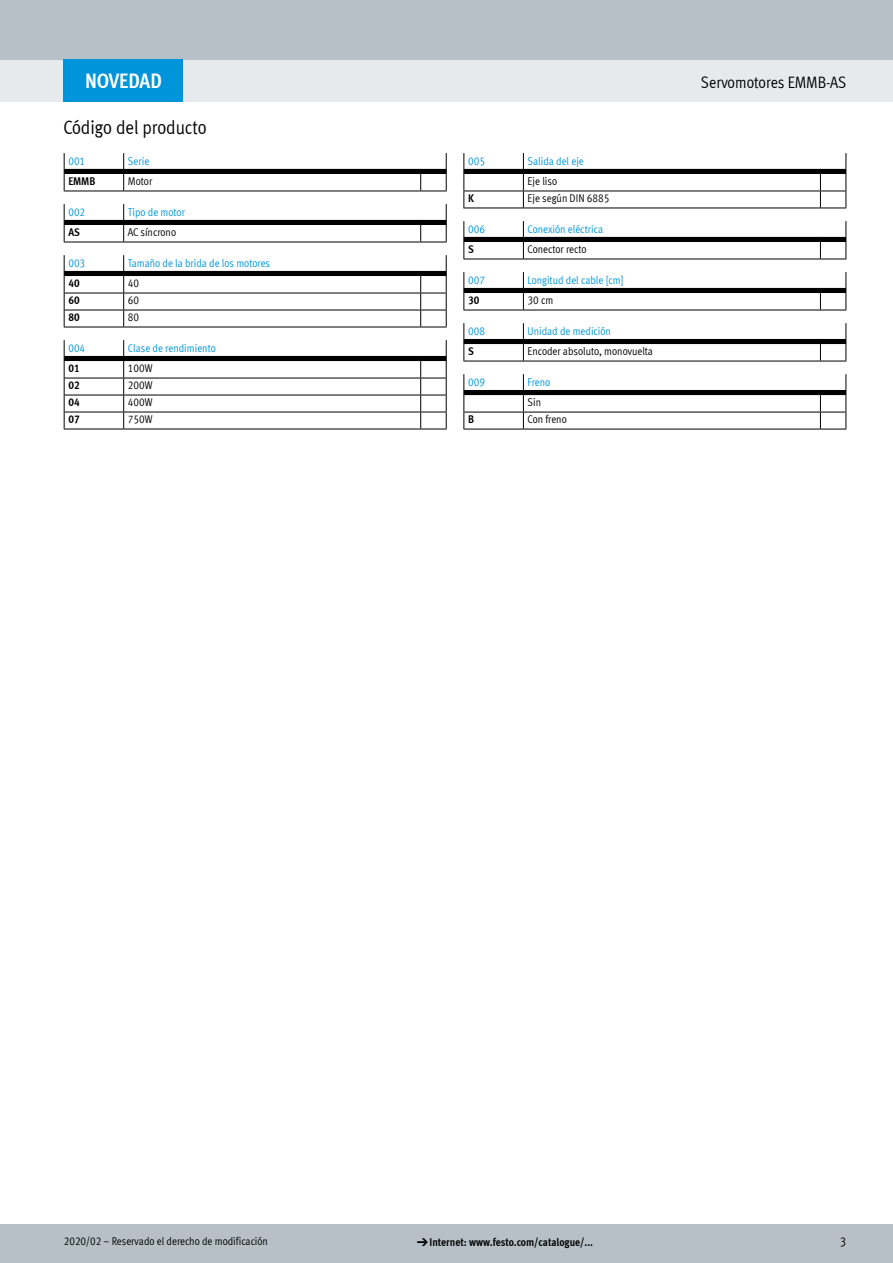
<style>
.page{position:relative;width:893px;height:1263px;background:#fff}
.page>*{position:absolute;margin:0;border:0;box-sizing:border-box;transform-origin:0 0}
.FES_box_title{font:700 21px "Meta Cond LF";color:#fff}
.FES_title_section{font:19.5px "Meta Cond LF";color:#000}
.FES_title_family{font:16.5px "Meta Cond LF";letter-spacing:-.005em;color:#000}
.t1{font:12.75px "Meta Cond LF";color:#000}
.t2{font:11.25px/20.5px "Meta Cond LF";color:#0095db}
.t3{font:11.25px "Meta Cond LF";color:#000}
.t4{font:700 11.25px "Meta Cond LF";color:#000}
.s1{color:#000}
.s2{font-family:"Meto Pict 182";font-weight:400}
</style>
<div class="page">
<div style="left:0;top:1225px;width:893px;height:38px;background:#b6c0c6"></div>
<div style="left:0;top:60px;width:893px;height:42px;background:#e7eaec"></div>
<div style="left:0;top:0;width:893px;height:60px;background:#b6c0c6"></div>
<div style="left:64px;top:60px;width:119px;height:42px;background:#0095db"></div>
<svg style="left:64px;top:153px;width:383px;height:39px"></svg>
<svg style="left:64px;top:204px;width:383px;height:39px"></svg>
<svg style="left:64px;top:255px;width:383px;height:73px"></svg>
<svg style="left:64px;top:340px;width:383px;height:90px"></svg>
<svg style="left:463px;top:153px;width:384px;height:56px"></svg>
<svg style="left:463px;top:221px;width:384px;height:39px"></svg>
<svg style="left:463px;top:272px;width:384px;height:39px"></svg>
<svg style="left:463px;top:323px;width:384px;height:39px"></svg>
<svg style="left:463px;top:374px;width:384px;height:56px"></svg>
<p class="FES_box_title" style="left:85px;top:67px;width:78px">NOVEDAD</p>
<p class="FES_title_section" style="left:63px;top:116px;width:145px">Código del producto</p>
<p class="t2" style="left:68px;top:150px;width:18px">001</p>
<p class="t2" style="left:128px;top:150px;width:23px">Serie</p>
<p class="t4" style="left:68px;top:174px;width:28px">EMMB</p>
<p class="t3" style="left:128px;top:174px;width:26px">Motor</p>
<p class="t2" style="left:68px;top:201px;width:18px">002</p>
<p class="t2" style="left:128px;top:201px;width:59px">Tipo de motor</p>
<p class="t4" style="left:68px;top:225px;width:13px">AS</p>
<p class="t3" style="left:128px;top:225px;width:50px">AC síncrono</p>
<p class="t2" style="left:68px;top:252px;width:18px">003</p>
<p class="t2" style="left:128px;top:252px;width:144px">Tamaño de la brida de los motores</p>
<p class="t4" style="left:68px;top:276px;width:13px">40</p>
<p class="t3" style="left:128px;top:276px;width:13px">40</p>
<p class="t4" style="left:68px;top:293px;width:13px">60</p>
<p class="t3" style="left:128px;top:293px;width:13px">60</p>
<p class="t4" style="left:68px;top:310px;width:13px">80</p>
<p class="t3" style="left:128px;top:310px;width:13px">80</p>
<p class="t2" style="left:68px;top:337px;width:18px">004</p>
<p class="t2" style="left:128px;top:337px;width:89px">Clase de rendimiento</p>
<p class="t4" style="left:68px;top:361px;width:13px">01</p>
<p class="t3" style="left:128px;top:361px;width:26px">100W</p>
<p class="t4" style="left:68px;top:378px;width:13px">02</p>
<p class="t3" style="left:128px;top:378px;width:26px">200W</p>
<p class="t4" style="left:68px;top:395px;width:13px">04</p>
<p class="t3" style="left:128px;top:395px;width:26px">400W</p>
<p class="t4" style="left:68px;top:412px;width:13px">07</p>
<p class="t3" style="left:128px;top:412px;width:26px">750W</p>
<p class="t2" style="left:468px;top:150px;width:18px">005</p>
<p class="t2" style="left:528px;top:150px;width:58px">Salida del eje<br><span class="s1">Eje liso</span></p>
<p class="t4" style="left:468px;top:191px;width:7px">K</p>
<p class="t3" style="left:528px;top:191px;width:83px">Eje según DIN 6885</p>
<p class="t2" style="left:468px;top:218px;width:18px">006</p>
<p class="t2" style="left:528px;top:218px;width:77px">Conexión eléctrica</p>
<p class="t4" style="left:468px;top:242px;width:7px">S</p>
<p class="t3" style="left:528px;top:242px;width:60px">Conector recto</p>
<p class="t2" style="left:468px;top:269px;width:18px">007</p>
<p class="t2" style="left:528px;top:269px;width:97px">Longitud del cable [cm]</p>
<p class="t4" style="left:468px;top:293px;width:13px">30</p>
<p class="t3" style="left:528px;top:293px;width:27px">30 cm</p>
<p class="t2" style="left:468px;top:320px;width:18px">008</p>
<p class="t2" style="left:528px;top:320px;width:85px">Unidad de medición</p>
<p class="t4" style="left:468px;top:344px;width:7px">S</p>
<p class="t3" style="left:528px;top:344px;width:127px">Encoder absoluto, monovuelta</p>
<p class="t2" style="left:468px;top:371px;width:18px">009</p>
<p class="t2" style="left:528px;top:371px;width:24px">Freno<br><span class="s1">Sin</span></p>
<p class="t4" style="left:468px;top:412px;width:7px">B</p>
<p class="t3" style="left:528px;top:412px;width:41px">Con freno</p>
<p class="FES_title_family" style="left:701px;top:72px;width:147px">Servomotores EMMB-AS</p>
<p class="t3" style="left:64px;top:1234px;width:206px">2020/02 – Reservado el derecho de modificación</p>
<p class="t4" style="left:417px;top:1235px;width:178px"><span class="s2">d</span>Internet: www.festo.com/catalogue/...</p>
<p class="t1" style="left:840px;top:1234px;width:8px">3</p>
</div>
